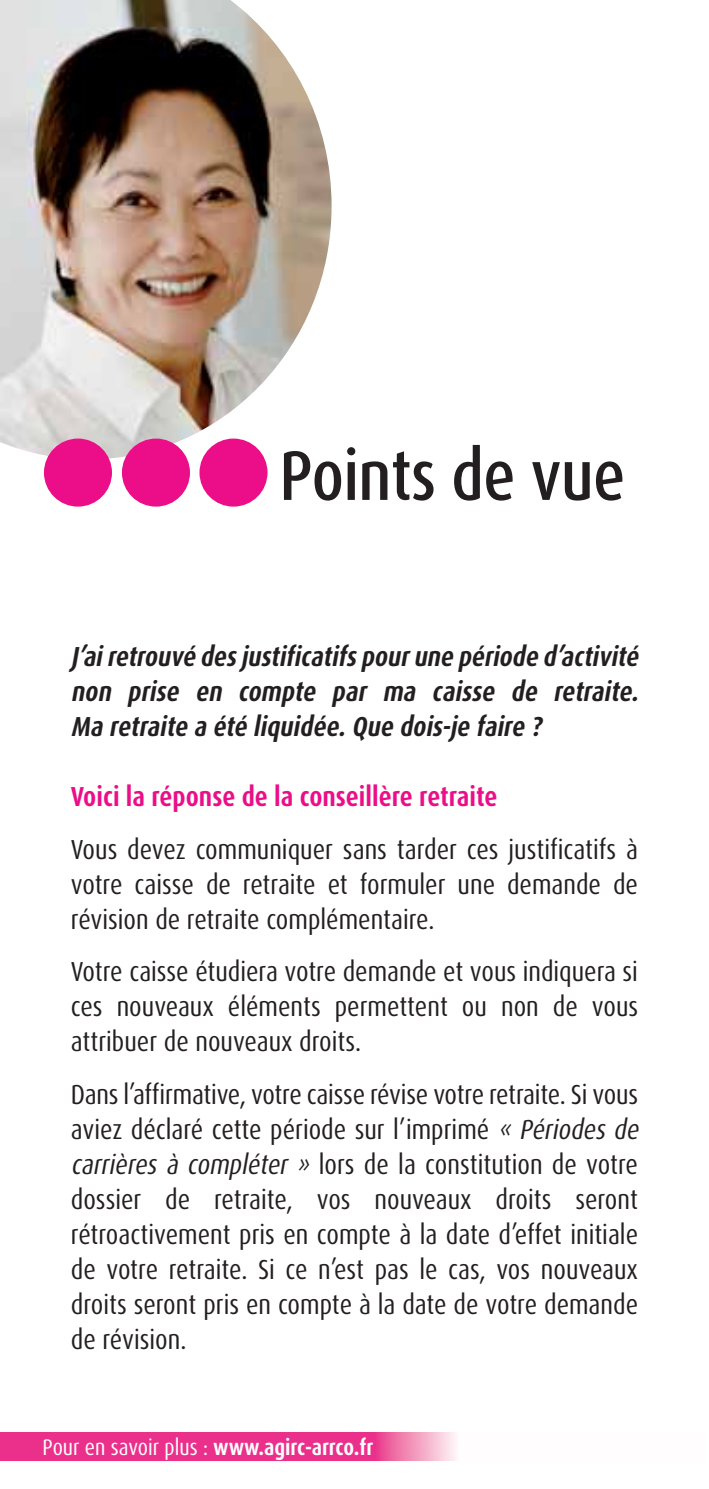
<style>
.page{position:relative;width:709px;height:1489px;background:#fff}
.page>*{position:absolute;margin:0;border:0;box-sizing:border-box;transform-origin:0 0}
.t1{font:500 condensed 70px "Dax OT";letter-spacing:-.01em;color:#231f20}
.t2{font:condensed 27.5px/35px "Dax OT";color:#231f20;text-align:justify}
.t3{font:italic 700 condensed 27.5px/35px "Dax OT";color:#231f20;text-align:justify}
.t4{font:700 condensed 27.5px "Dax OT";color:#eb0e88}
.t5{font:700 condensed 22.5px "Dax OT";color:#fff}
.s1{font-style:italic}
.s2{font-weight:400}
</style>
<div class="page">
<svg style="left:0;top:1432px;width:456px;height:28px;background:#ec4294"></svg>
<img style="left:0;top:0;width:331px;height:459px">
<div style="left:44px;top:438px;width:68px;height:68px;background:#eb0e88;border-radius:50%"></div>
<div style="left:122px;top:438px;width:68px;height:68px;background:#eb0e88;border-radius:50%"></div>
<div style="left:199px;top:438px;width:68px;height:68px;background:#eb0e88;border-radius:50%"></div>
<h1 class="t1" style="left:279px;top:441px;width:347px">Points de vue</h1>
<p class="t3" style="left:71px;top:640px;width:574px">J ’airetrouvé desjustificatifspourune période d’activité non prise en compte par ma caisse de retraite.<br>Ma retraite a été liquidée.Que dois-je faire ?</p>
<p class="t4" style="left:71px;top:783px;width:428px">Voici la réponse de la conseillère retraite</p>
<p class="t2" style="left:71px;top:833px;width:568px">Vous devez communiquer sans tarder ces justificatifs à votre caisse de retraite et formuler une demande de révision de retraite complémentaire.</p>
<p class="t2" style="left:71px;top:955px;width:568px">Votre caisse étudiera votre demande et vous indiquera si ces nouveaux éléments permettent ou non de vous attribuer de nouveaux droits.</p>
<p class="t2" style="left:71px;top:1078px;width:574px;text-align:left">Dans l’affirmative, votre caisse révise votre retraite. Si vous aviez déclaré cette période sur l’imprimé <span class="s1">« Périodes de carrières à compléter »</span> lors de la constitution de votre dossier de retraite, vos nouveaux droits seront rétroactivement pris en compte à la date d’effet initiale de votre retraite. Si ce n’est pas le cas, vos nouveaux droits seront pris en compte à la date de votre demande de révision.</p>
<p class="t5" style="left:43px;top:1436px;width:332px"><span class="s2">Pour en savoir plus :</span> www.agirc-arrco.fr</p>
</div>
